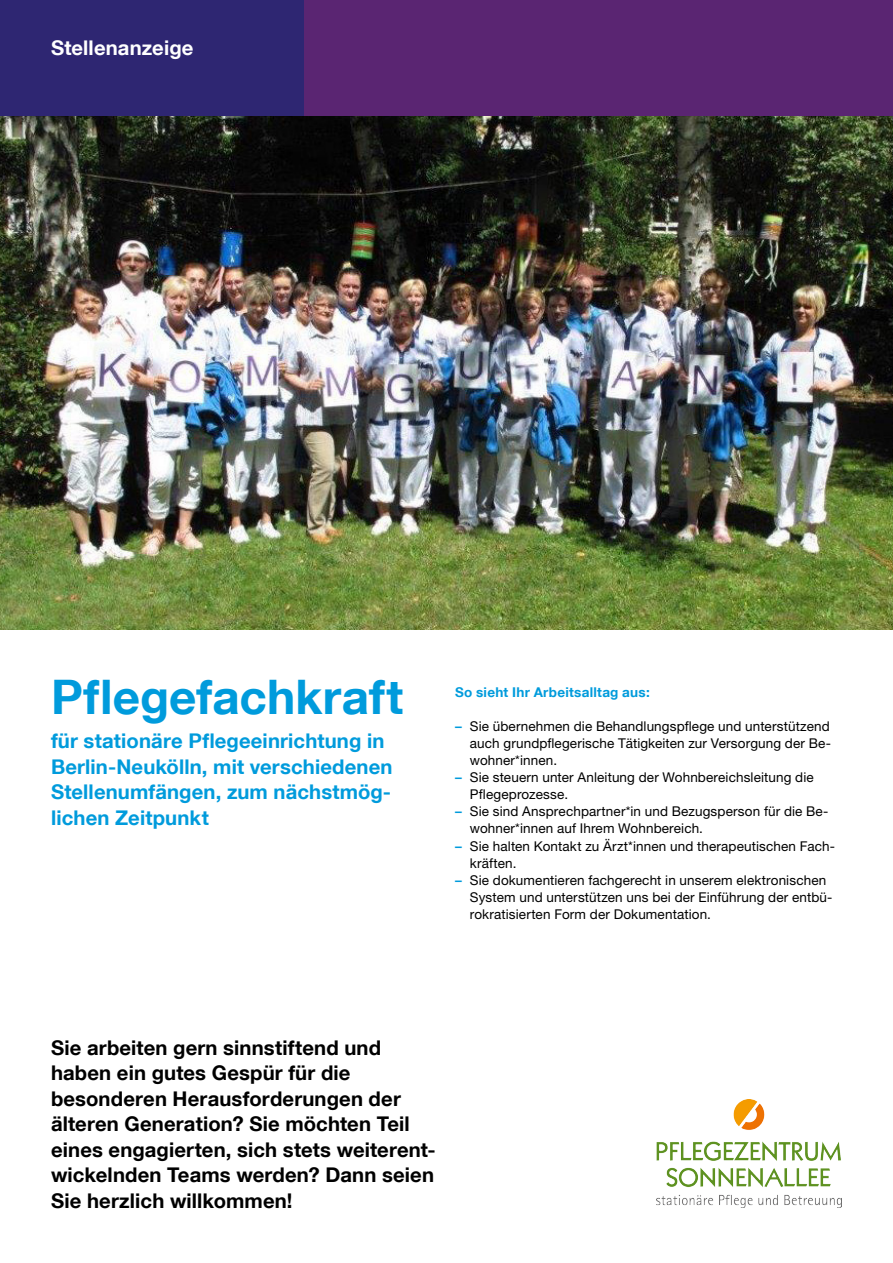
<style>
.page{position:relative;width:893px;height:1263px;background:#fff}
.page>*{position:absolute;margin:0;border:0;box-sizing:border-box;transform-origin:0 0}
._05_Headline_31_75pt{font:700 47.7px "Helvetica Neue LT Com";letter-spacing:.005em;color:#009bdc}
._01_Texte_13_5pt_Bol{font:700 20.25px/25.5px "Helvetica Neue LT Com";letter-spacing:.005em;color:#000}
._01_Texte_13_5pt_Bol-2{font:700 20.25px/25.5px "Helvetica Neue LT Com";letter-spacing:.005em;color:#009bdc}
._01_Texte_13_5pt_Bol-3{font:700 20.25px "Helvetica Neue LT Com";letter-spacing:.005em;color:#fff}
._02_Texte_9pt_Roman{font:13.5px/17px "Helvetica Neue LT Pro";letter-spacing:.01em;color:#000}
._03_Texte_9pt_Bold_B{font:700 13.5px "Helvetica Neue LT Com";letter-spacing:.02em;color:#009bdc}
.s1{font-family:"Helvetica Neue LT Com";font-weight:700;color:#009bdc}
</style>
<div class="page">
<div style="left:303px;top:0;width:590px;height:117px;background:#5a2572"></div>
<div style="left:0;top:0;width:303px;height:117px;background:#2e2672"></div>
<img style="left:0;top:117px;width:893px;height:512px">
<img style="left:657px;top:1099px;width:185px;height:109px">
<p class="_01_Texte_13_5pt_Bol-3" style="left:51px;top:35px;width:144px">Stellenanzeige</p>
<p class="_05_Headline_31_75pt" style="left:51px;top:667px;width:354px">Pflegefachkraft</p>
<p class="_01_Texte_13_5pt_Bol-2" style="left:51px;top:728px;width:343px">für stationäre Pflegeeinrichtung in<br>Berlin-Neukölln, mit verschiedenen<br>Stellenumfängen, zum nächstmög&shy;lichen Zeitpunkt</p>
<p class="_03_Texte_9pt_Bold_B" style="left:455px;top:684px;width:196px">So sieht Ihr Arbeitsalltag aus:</p>
<p class="_02_Texte_9pt_Roman" style="left:470px;top:718px;width:363px;text-align:justify;text-indent:-15px"><span class="s1">–</span> Sie übernehmen die Behandlungspflege und unterstützend auch grundpflegerische Tätigkeiten zur Versorgung der Be&shy;wohner*innen.</p>
<p class="_02_Texte_9pt_Roman" style="left:470px;top:769px;width:345px;text-indent:-15px"><span class="s1">–</span> Sie steuern unter Anleitung der Wohnbereichsleitung die<br>Pflegeprozesse.</p>
<p class="_02_Texte_9pt_Roman" style="left:470px;top:803px;width:360px;text-indent:-15px"><span class="s1">–</span> Sie sind Ansprechpartner*in und Bezugsperson für die Be&shy;wohner*innen auf Ihrem Wohnbereich.</p>
<p class="_02_Texte_9pt_Roman" style="left:470px;top:837px;width:367px;text-indent:-15px"><span class="s1">–</span> Sie halten Kontakt zu Ärzt*innen und therapeutischen Fach&shy;kräften.</p>
<p class="_02_Texte_9pt_Roman" style="left:470px;top:871px;width:364px;text-indent:-15px"><span class="s1">–</span> Sie dokumentieren fachgerecht in unserem elektronischen<br>System und unterstützen uns bei der Einführung der entbü&shy;rokratisierten Form der Dokumentation.</p>
<p class="_01_Texte_13_5pt_Bol" style="left:51px;top:1034px;width:386px">Sie arbeiten gern sinnstiftend und haben ein gutes Gespür für die besonderen Herausforderungen der älteren Generation? Sie möchten Teil eines engagierten, sich stets weiterent&shy;wickelnden Teams werden? Dann seien Sie herzlich willkommen!</p>
</div>
